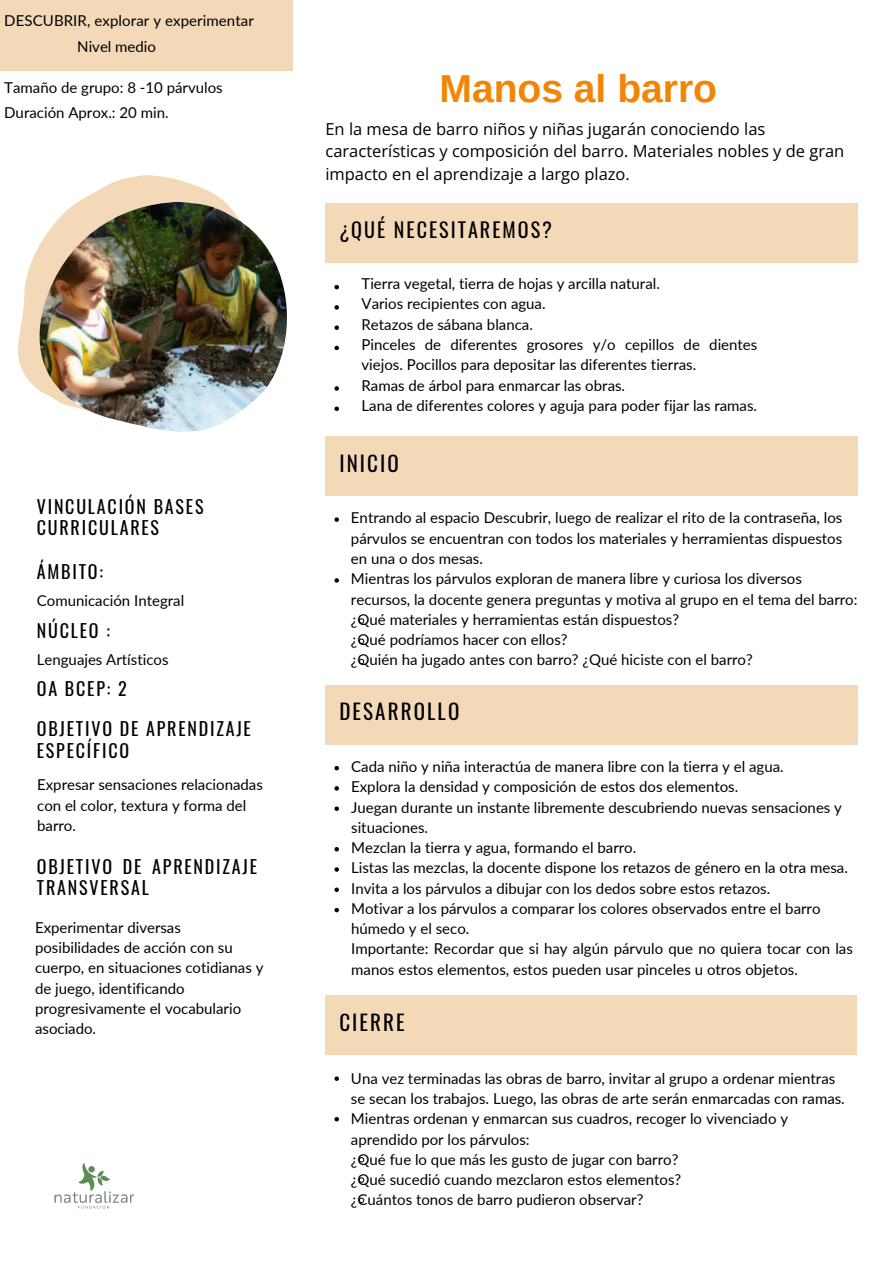
<style>
.page{position:relative;width:893px;height:1264px;background:#fff}
.page>*{position:absolute;margin:0;border:0;box-sizing:border-box;transform-origin:0 0}
.t1{font:700 39px "Arimo";color:#f18504}
.t2{font:21px "Oswald";letter-spacing:.1em;color:#000}
.t3{font:20.1px "Oswald";letter-spacing:.1em;color:#000}
.t4{font:18px/21.3px "Oswald";letter-spacing:.1em;color:#000}
.t5{font:16.5px/22.5px "Open Sans";color:#000}
.t6{font:15px/20.2px "Lato";color:#000}
</style>
<div class="page">
<svg style="left:18px;top:175px;width:207px;height:214px"></svg>
<div style="left:325px;top:204px;width:532px;height:59px;background:#f4d9b9"></div>
<svg style="left:334px;top:285px;width:5px;height:4px"></svg>
<svg style="left:334px;top:305px;width:5px;height:4px"></svg>
<svg style="left:334px;top:325px;width:5px;height:5px"></svg>
<svg style="left:334px;top:346px;width:5px;height:4px"></svg>
<svg style="left:334px;top:386px;width:5px;height:5px"></svg>
<svg style="left:334px;top:406px;width:5px;height:5px"></svg>
<img style="left:37px;top:202px;width:250px;height:230px">
<div style="left:0;top:0;width:293px;height:71px;background:#f4d9b9"></div>
<svg style="left:334px;top:766px;width:5px;height:4px"></svg>
<svg style="left:334px;top:786px;width:5px;height:4px"></svg>
<svg style="left:334px;top:806px;width:5px;height:5px"></svg>
<svg style="left:334px;top:847px;width:5px;height:4px"></svg>
<svg style="left:334px;top:867px;width:5px;height:4px"></svg>
<svg style="left:334px;top:887px;width:5px;height:5px"></svg>
<svg style="left:334px;top:908px;width:5px;height:4px"></svg>
<svg style="left:334px;top:1076px;width:5px;height:4px"></svg>
<svg style="left:334px;top:1117px;width:5px;height:4px"></svg>
<div style="left:325px;top:685px;width:532px;height:59px;background:#f4d9b9"></div>
<div style="left:325px;top:995px;width:531px;height:59px;background:#f4d9b9"></div>
<svg style="left:358px;top:1157px;width:6px;height:5px"></svg>
<svg style="left:358px;top:1177px;width:6px;height:5px"></svg>
<svg style="left:358px;top:1197px;width:6px;height:6px"></svg>
<svg style="left:334px;top:517px;width:5px;height:5px"></svg>
<svg style="left:334px;top:578px;width:5px;height:4px"></svg>
<div style="left:325px;top:436px;width:532px;height:59px;background:#f4d9b9"></div>
<svg style="left:358px;top:618px;width:6px;height:6px"></svg>
<svg style="left:358px;top:638px;width:6px;height:6px"></svg>
<svg style="left:358px;top:658px;width:6px;height:6px"></svg>
<img style="left:54px;top:1163px;width:81px;height:46px">
<p class="t6" style="left:4px;top:10px;width:251px">DESCUBRIR, explorar y experimentar</p>
<h3 class="t6" style="left:77px;top:36px;width:80px">Nivel medio</h3>
<h4 class="t6" style="left:4px;top:77px;width:220px">Tamaño de grupo: 8 -10 párvulos</h4>
<p class="t6" style="left:4px;top:102px;width:166px">Duración Aprox.: 20 min.</p>
<p class="t4" style="left:37px;top:495px;width:168px">VINCULACIÓN BASES<br>CURRICULARES</p>
<p class="t4" style="left:37px;top:560px;width:68px">ÁMBITO:</p>
<p class="t6" style="left:37px;top:590px;width:149px">Comunicación Integral</p>
<p class="t4" style="left:37px;top:619px;width:75px">NÚCLEO :</p>
<p class="t6" style="left:37px;top:648px;width:133px">Lenguajes Artísticos</p>
<p class="t4" style="left:37px;top:668px;width:215px;line-height:39.3px">OA BCEP: 2<br>OBJETIVO DE APRENDIZAJE</p>
<p class="t4" style="left:37px;top:739px;width:94px">ESPECÍFICO</p>
<p class="t6" style="left:37px;top:774px;width:227px">Expresar sensaciones relacionadas con el color, textura y forma del barro.</p>
<h2 class="t4" style="left:37px;top:855px;width:222px">OBJETIVO DE APRENDIZAJE<br>TRANSVERSAL</h2>
<p class="t6" style="left:35px;top:917px;width:147px">Experimentar diversas</p>
<p class="t6" style="left:35px;top:937px;width:230px">posibilidades de acción con su cuerpo, en situaciones cotidianas y de juego, identificando progresivamente el vocabulario asociado.</p>
<p class="t1" style="left:439px;top:67px;width:279px">Manos al barro</p>
<p class="t5" style="left:325px;top:117px;width:520px">En la mesa de barro niños y niñas jugarán conociendo las características y composición del barro. Materiales nobles y de gran impacto en el aprendizaje a largo plazo.</p>
<p class="t3" style="left:339px;top:214px;width:214px">¿QUÉ NECESITAREMOS?</p>
<h3 class="t6" style="left:361px;top:273px;width:300px">Tierra vegetal, tierra de hojas y arcilla natural.</h3>
<p class="t6" style="left:361px;top:293px;width:186px">Varios recipientes con agua.</p>
<p class="t6" style="left:361px;top:314px;width:173px">Retazos de sábana blanca.</p>
<p class="t6" style="left:361px;top:334px;width:397px">Pinceles de diferentes grosores y/o cepillos de dientes viejos. Pocillos para depositar las diferentes tierras.</p>
<h1 class="t6" style="left:361px;top:374px;width:265px">Ramas de árbol para enmarcar las obras.</h1>
<h4 class="t6" style="left:361px;top:395px;width:397px">Lana de diferentes colores y aguja para poder fijar las ramas.</h4>
<p class="t2" style="left:339px;top:446px;width:61px">INICIO</p>
<p class="t6" style="left:351px;top:507px;width:493px;text-align:justify">Entrando al espacio Descubrir, luego de realizar el rito de la contraseña, los párvulos se encuentran con todos los materiales y herramientas dispuestos en una o dos mesas.</p>
<p class="t6" style="left:351px;top:568px;width:508px">Mientras los párvulos exploran de manera libre y curiosa los diversos recursos, la docente genera preguntas y motiva al grupo en el tema del barro:</p>
<p class="t6" style="left:351px;top:609px;width:329px">¿Qué materiales y herramientas están dispuestos?</p>
<p class="t6" style="left:351px;top:629px;width:218px">¿Qué podríamos hacer con ellos?</p>
<p class="t6" style="left:351px;top:649px;width:403px">¿Quién ha jugado antes con barro? ¿Qué hiciste con el barro?</p>
<p class="t2" style="left:339px;top:695px;width:121px">DESARROLLO</p>
<h2 class="t6" style="left:351px;top:756px;width:434px">Cada niño y niña interactúa de manera libre con la tierra y el agua.</h2>
<p class="t6" style="left:351px;top:776px;width:388px">Explora la densidad y composición de estos dos elementos.</p>
<p class="t6" style="left:351px;top:796px;width:492px">Juegan durante un instante libremente descubriendo nuevas sensaciones y</p>
<p class="t6" style="left:351px;top:816px;width:78px">situaciones.</p>
<p class="t6" style="left:351px;top:837px;width:286px">Mezclan la tierra y agua, formando el barro.</p>
<p class="t6" style="left:351px;top:857px;width:498px">Listas las mezclas, la docente dispone los retazos de género en la otra mesa.</p>
<p class="t6" style="left:351px;top:877px;width:420px">Invita a los párvulos a dibujar con los dedos sobre estos retazos.</p>
<h2 class="t6" style="left:351px;top:897px;width:471px">Motivar a los párvulos a comparar los colores observados entre el barro</h2>
<p class="t6" style="left:351px;top:918px;width:120px">húmedo y el seco.</p>
<p class="t6" style="left:351px;top:938px;width:503px">Importante: Recordar que si hay algún párvulo que no quiera tocar con las manos estos elementos, estos pueden usar pinceles u otros objetos.</p>
<p class="t2" style="left:339px;top:1005px;width:67px">CIERRE</p>
<p class="t6" style="left:351px;top:1067px;width:495px">Una vez terminadas las obras de barro, invitar al grupo a ordenar mientras se secan los trabajos. Luego, las obras de arte serán enmarcadas con ramas.<br>Mientras ordenan y enmarcan sus cuadros, recoger lo vivenciado y</p>
<p class="t6" style="left:351px;top:1128px;width:180px">aprendido por los párvulos:</p>
<p class="t6" style="left:351px;top:1148px;width:329px">¿Qué fue lo que más les gusto de jugar con barro?</p>
<h2 class="t6" style="left:351px;top:1169px;width:332px">¿Qué sucedió cuando mezclaron estos elementos?</h2>
<p class="t6" style="left:351px;top:1189px;width:294px">¿Cuántos tonos de barro pudieron observar?</p>
</div>
